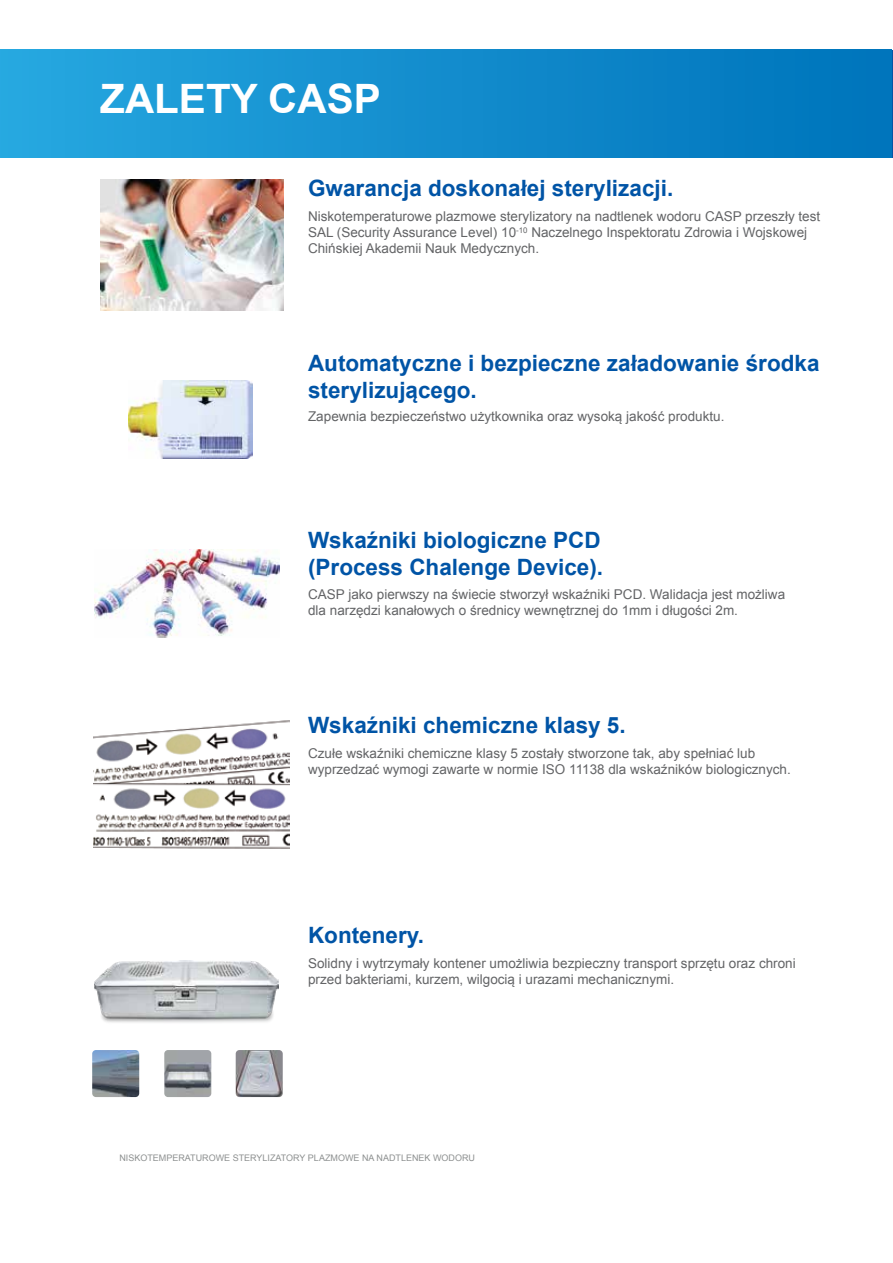
<style>
.page{position:relative;width:893px;height:1263px;background:#fff}
.page>*{position:absolute;margin:0;border:0;box-sizing:border-box;transform-origin:0 0}
.t1{font:700 40.5px "Arial";color:#fff}
.t2{font:700 22.5px/27px "Arial";color:#0054a6}
.t3{font:13.5px/16.2px "Arial";color:#636466}
.t4{font:9px "Arial";color:#8d9090}
</style>
<div class="page">
<div style="left:0;top:50px;width:892px;height:107px;background:linear-gradient(to right,#27a7e0,#0073bb)"></div>
<img style="left:100px;top:179px;width:184px;height:131px">
<img style="left:94px;top:549px;width:186px;height:88px">
<img style="left:128px;top:381px;width:124px;height:78px">
<img style="left:93px;top:720px;width:196px;height:129px">
<img style="left:94px;top:960px;width:184px;height:63px">
<img style="left:92px;top:1050px;width:47px;height:47px">
<img style="left:164px;top:1050px;width:47px;height:47px">
<img style="left:236px;top:1050px;width:47px;height:47px">
<h1 class="t1" style="left:100px;top:72px;width:282px">ZALETY CASP</h1>
<h2 class="t2" style="left:308px;top:175px;width:367px">Gwarancja doskonałej sterylizacji.</h2>
<p class="t3" style="left:308px;top:208px;width:514px">Niskotemperaturowe plazmowe sterylizatory na nadtlenek wodoru CASP przeszły test<br>SAL (Security Assurance Level) 10<sup>-10</sup> Naczelnego Inspektoratu Zdrowia i Wojskowej<br>Chińskiej Akademii Nauk Medycznych.</p>
<h2 class="t2" style="left:308px;top:350px;width:513px">Automatyczne i bezpieczne załadowanie środka sterylizującego.</h2>
<p class="t3" style="left:308px;top:408px;width:418px">Zapewnia bezpieczeństwo użytkownika oraz wysoką jakość produktu.</p>
<h2 class="t2" style="left:308px;top:527px;width:297px">Wskaźniki biologiczne PCD (Process Chalenge Device).</h2>
<p class="t3" style="left:308px;top:586px;width:479px">CASP jako pierwszy na świecie stworzył wskaźniki PCD. Walidacja jest możliwa dla narzędzi kanałowych o średnicy wewnętrznej do 1mm i długości 2m.</p>
<h2 class="t2" style="left:308px;top:712px;width:319px">Wskaźniki chemiczne klasy 5.</h2>
<p class="t3" style="left:308px;top:745px;width:484px">Czułe wskaźniki chemiczne klasy 5 zostały stworzone tak, aby spełniać lub wyprzedzać wymogi zawarte w normie ISO 11138 dla wskaźników biologicznych.</p>
<h2 class="t2" style="left:308px;top:922px;width:117px">Kontenery.</h2>
<p class="t3" style="left:308px;top:955px;width:489px">Solidny i wytrzymały kontener umożliwia bezpieczny transport sprzętu oraz chroni przed bakteriami, kurzem, wilgocią i urazami mechanicznymi.</p>
<p class="t4" style="left:119px;top:1152px;width:357px">NISKOTEMPERATUROWE STERYLIZATORY PLAZMOWE NA NADTLENEK WODORU</p>
</div>
